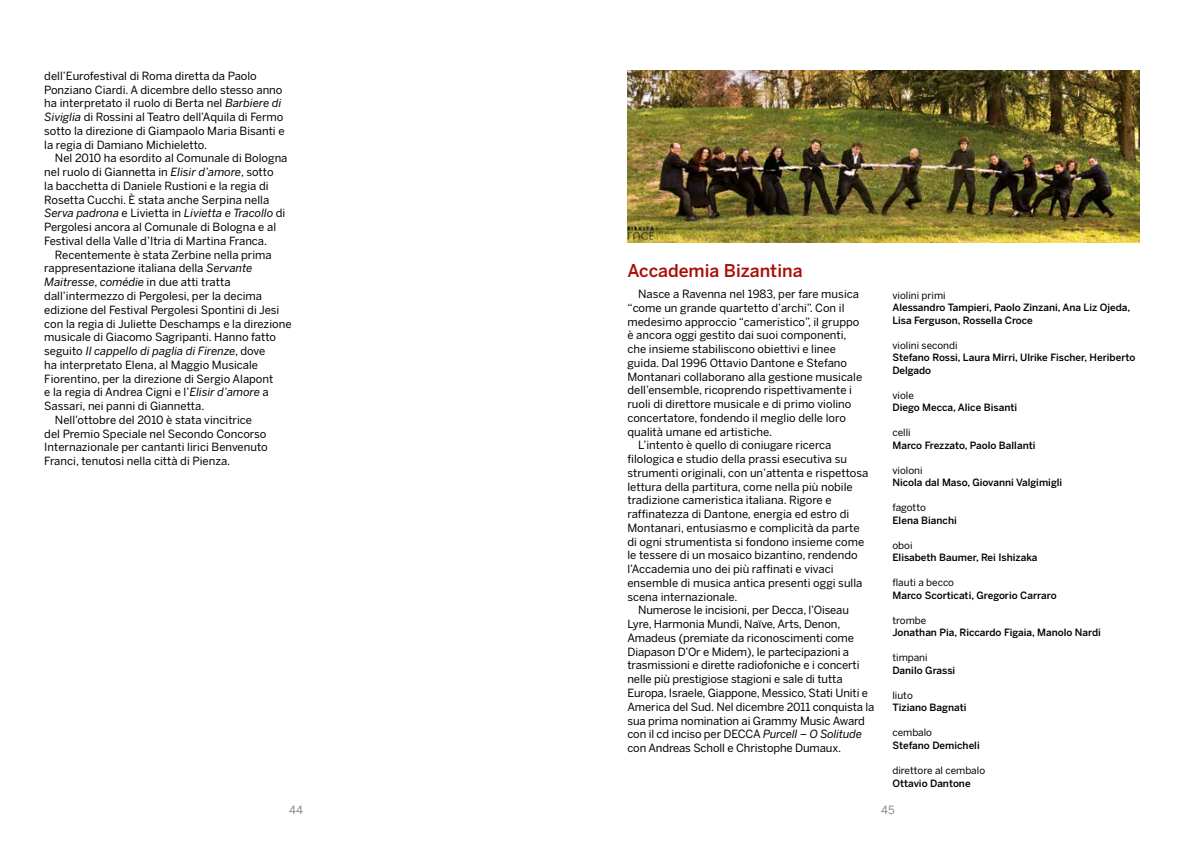
<style>
.page{position:relative;width:1184px;height:851px;background:#fff}
.page>*{position:absolute;margin:0;border:0;box-sizing:border-box;transform-origin:0 0}
.t1{font:500 17.5px "Benton Sans";color:#a90f09}
.t2{font:11.25px/13.8px "Benton Sans";color:#000}
.t3{font:italic 11.25px "Benton Sans";color:#000}
.t4{font:11.25px "Benton Sans";color:#878787}
.t5{font:500 10px/12.5px "Benton Sans";color:#000}
.t6{font:10px "Benton Sans";color:#000}
.s1{font-style:italic}
.s2{font-style:normal}
</style>
<div class="page">
<img style="left:627px;top:71px;width:512px;height:171px">
<p class="t2" style="left:44px;top:69px;width:242px">dell’Eurofestival di Roma diretta da Paolo Ponziano Ciardi. A dicembre dello stesso anno ha interpretato il ruolo di Berta nel <span class="s1">Barbiere di Siviglia</span> di Rossini al Teatro dell’Aquila di Fermo sotto la direzione di Giampaolo Maria Bisanti e la regia di Damiano Michieletto.</p>
<p class="t2" style="left:44px;top:151px;width:245px;text-indent:11px">Nel 2010 ha esordito al Comunale di Bologna nel ruolo di Giannetta in <span class="s1">Elisir d’amore</span>, sotto<br>la bacchetta di Daniele Rustioni e la regia di Rosetta Cucchi. È stata anche Serpina nella <span class="s1">Serva padrona</span> e Livietta in <span class="s1">Livietta e Tracollo</span> di Pergolesi ancora al Comunale di Bologna e al Festival della Valle d’Itria di Martina Franca.</p>
<p class="t2" style="left:55px;top:247px;width:218px">Recentemente è stata Zerbine nella prima</p>
<p class="t2" style="left:44px;top:261px;width:209px">rappresentazione italiana della <span class="s1">Servante</span></p>
<p class="t3" style="left:44px;top:275px;width:188px">Maitresse<span class="s2">,</span> comédie <span class="s2">in due atti tratta</span></p>
<p class="t2" style="left:44px;top:289px;width:219px">dall’intermezzo di Pergolesi, per la decima</p>
<p class="t2" style="left:44px;top:302px;width:237px">edizione del Festival Pergolesi Spontini di Jesi</p>
<p class="t2" style="left:44px;top:316px;width:249px">con la regia di Juliette Deschamps e la direzione</p>
<p class="t2" style="left:44px;top:330px;width:233px">musicale di Giacomo Sagripanti. Hanno fatto</p>
<p class="t3" style="left:44px;top:344px;width:222px"><span class="s2">seguito</span> Il cappello di paglia di Firenze<span class="s2">, dove</span></p>
<p class="t2" style="left:44px;top:357px;width:215px">ha interpretato Elena, al Maggio Musicale</p>
<p class="t2" style="left:44px;top:371px;width:230px">Fiorentino, per la direzione di Sergio Alapont</p>
<p class="t2" style="left:44px;top:385px;width:226px">e la regia di Andrea Cigni e l’<span class="s1">Elisir d’amore</span> a</p>
<p class="t2" style="left:44px;top:399px;width:162px">Sassari, nei panni di Giannetta.</p>
<p class="t2" style="left:55px;top:412px;width:199px">Nell’ottobre del 2010 è stata vincitrice</p>
<p class="t2" style="left:44px;top:426px;width:224px">del Premio Speciale nel Secondo Concorso</p>
<p class="t2" style="left:44px;top:440px;width:225px">Internazionale per cantanti lirici Benvenuto</p>
<p class="t2" style="left:44px;top:454px;width:187px">Franci, tenutosi nella città di Pienza.</p>
<h1 class="t1" style="left:627px;top:260px;width:177px">Accademia Bizantina</h1>
<p class="t2" style="left:638px;top:287px;width:222px">Nasce a Ravenna nel 1983, per fare musica</p>
<p class="t2" style="left:627px;top:300px;width:218px">“come un grande quartetto d’archi”. Con il</p>
<p class="t2" style="left:627px;top:314px;width:233px">medesimo approccio “cameristico”, il gruppo</p>
<p class="t2" style="left:627px;top:328px;width:221px">è ancora oggi gestito dai suoi componenti,</p>
<p class="t2" style="left:627px;top:342px;width:210px">che insieme stabiliscono obiettivi e linee</p>
<p class="t2" style="left:627px;top:355px;width:221px">guida. Dal 1996 Ottavio Dantone e Stefano</p>
<p class="t2" style="left:627px;top:369px;width:236px">Montanari collaborano alla gestione musicale</p>
<p class="t2" style="left:627px;top:383px;width:226px">dell’ensemble, ricoprendo rispettivamente i</p>
<p class="t2" style="left:627px;top:397px;width:225px">ruoli di direttore musicale e di primo violino</p>
<p class="t2" style="left:627px;top:410px;width:220px">concertatore, fondendo il meglio delle loro</p>
<p class="t2" style="left:627px;top:424px;width:146px">qualità umane ed artistiche.</p>
<p class="t2" style="left:638px;top:438px;width:195px">L’intento è quello di coniugare ricerca</p>
<p class="t2" style="left:627px;top:452px;width:221px">filologica e studio della prassi esecutiva su</p>
<p class="t2" style="left:627px;top:465px;width:242px">strumenti originali, con un’attenta e rispettosa</p>
<p class="t2" style="left:627px;top:479px;width:227px">lettura della partitura, come nella più nobile</p>
<p class="t2" style="left:627px;top:493px;width:206px">tradizione cameristica italiana. Rigore e</p>
<p class="t2" style="left:627px;top:507px;width:223px">raffinatezza di Dantone, energia ed estro di</p>
<p class="t2" style="left:627px;top:520px;width:234px">Montanari, entusiasmo e complicità da parte</p>
<p class="t2" style="left:627px;top:534px;width:238px">di ogni strumentista si fondono insieme come</p>
<p class="t2" style="left:627px;top:548px;width:232px">le tessere di un mosaico bizantino, rendendo</p>
<p class="t2" style="left:627px;top:562px;width:208px">l’Accademia uno dei più raffinati e vivaci</p>
<p class="t2" style="left:627px;top:575px;width:236px">ensemble di musica antica presenti oggi sulla</p>
<p class="t2" style="left:627px;top:589px;width:112px">scena internazionale.</p>
<p class="t2" style="left:638px;top:603px;width:212px">Numerose le incisioni, per Decca, l’Oiseau</p>
<p class="t2" style="left:627px;top:617px;width:214px">Lyre, Harmonia Mundi, Naïve, Arts, Denon,</p>
<p class="t2" style="left:627px;top:630px;width:228px">Amadeus (premiate da riconoscimenti come</p>
<p class="t2" style="left:627px;top:644px;width:223px">Diapason D’Or e Midem), le partecipazioni a</p>
<p class="t2" style="left:627px;top:658px;width:233px">trasmissioni e dirette radiofoniche e i concerti</p>
<p class="t2" style="left:627px;top:672px;width:217px">nelle più prestigiose stagioni e sale di tutta</p>
<p class="t2" style="left:627px;top:685px;width:242px">Europa, Israele, Giappone, Messico, Stati Uniti e</p>
<p class="t2" style="left:627px;top:699px;width:248px">America del Sud. Nel dicembre 2011 conquista la</p>
<p class="t2" style="left:627px;top:713px;width:239px">sua prima nomination ai Grammy Music Award</p>
<p class="t2" style="left:627px;top:727px;width:236px">con il cd inciso per DECCA <span class="s1">Purcell – O Solitude</span></p>
<p class="t2" style="left:627px;top:740px;width:215px">con Andreas Scholl e Christophe Dumaux.</p>
<p class="t6" style="left:892px;top:289px;width:55px">violini primi</p>
<p class="t5" style="left:892px;top:301px;width:239px">Alessandro Tampieri, Paolo Zinzani, Ana Liz Ojeda,<br>Lisa Ferguson, Rossella Croce</p>
<p class="t6" style="left:892px;top:339px;width:67px">violini secondi</p>
<p class="t5" style="left:892px;top:351px;width:244px">Stefano Rossi, Laura Mirri, Ulrike Fischer, Heriberto<br>Delgado</p>
<p class="t6" style="left:892px;top:389px;width:23px">viole</p>
<p class="t5" style="left:892px;top:401px;width:126px">Diego Mecca, Alice Bisanti</p>
<p class="t6" style="left:892px;top:426px;width:20px">celli</p>
<p class="t5" style="left:892px;top:438px;width:144px">Marco Frezzato, Paolo Ballanti</p>
<p class="t6" style="left:892px;top:464px;width:32px">violoni</p>
<p class="t5" style="left:892px;top:476px;width:171px">Nicola dal Maso, Giovanni Valgimigli</p>
<p class="t6" style="left:892px;top:501px;width:35px">fagotto</p>
<p class="t5" style="left:892px;top:513px;width:66px">Elena Bianchi</p>
<p class="t6" style="left:892px;top:539px;width:22px">oboi</p>
<p class="t5" style="left:892px;top:551px;width:147px">Elisabeth Baumer, Rei Ishizaka</p>
<p class="t6" style="left:892px;top:576px;width:63px">flauti a becco</p>
<p class="t5" style="left:892px;top:588px;width:166px">Marco Scorticati, Gregorio Carraro</p>
<p class="t6" style="left:892px;top:614px;width:36px">trombe</p>
<p class="t5" style="left:892px;top:626px;width:210px">Jonathan Pia, Riccardo Figaia, Manolo Nardi</p>
<p class="t6" style="left:892px;top:651px;width:37px">timpani</p>
<p class="t5" style="left:892px;top:663px;width:64px">Danilo Grassi</p>
<p class="t6" style="left:892px;top:689px;width:22px">liuto</p>
<p class="t5" style="left:892px;top:701px;width:76px">Tiziano Bagnati</p>
<p class="t6" style="left:892px;top:726px;width:41px">cembalo</p>
<p class="t5" style="left:892px;top:738px;width:89px">Stefano Demicheli</p>
<p class="t6" style="left:892px;top:764px;width:94px">direttore al cembalo</p>
<p class="t5" style="left:892px;top:776px;width:80px">Ottavio Dantone</p>
<p class="t4" style="left:289px;top:803px;width:15px">44</p>
<p class="t4" style="left:881px;top:803px;width:15px">45</p>
</div>
